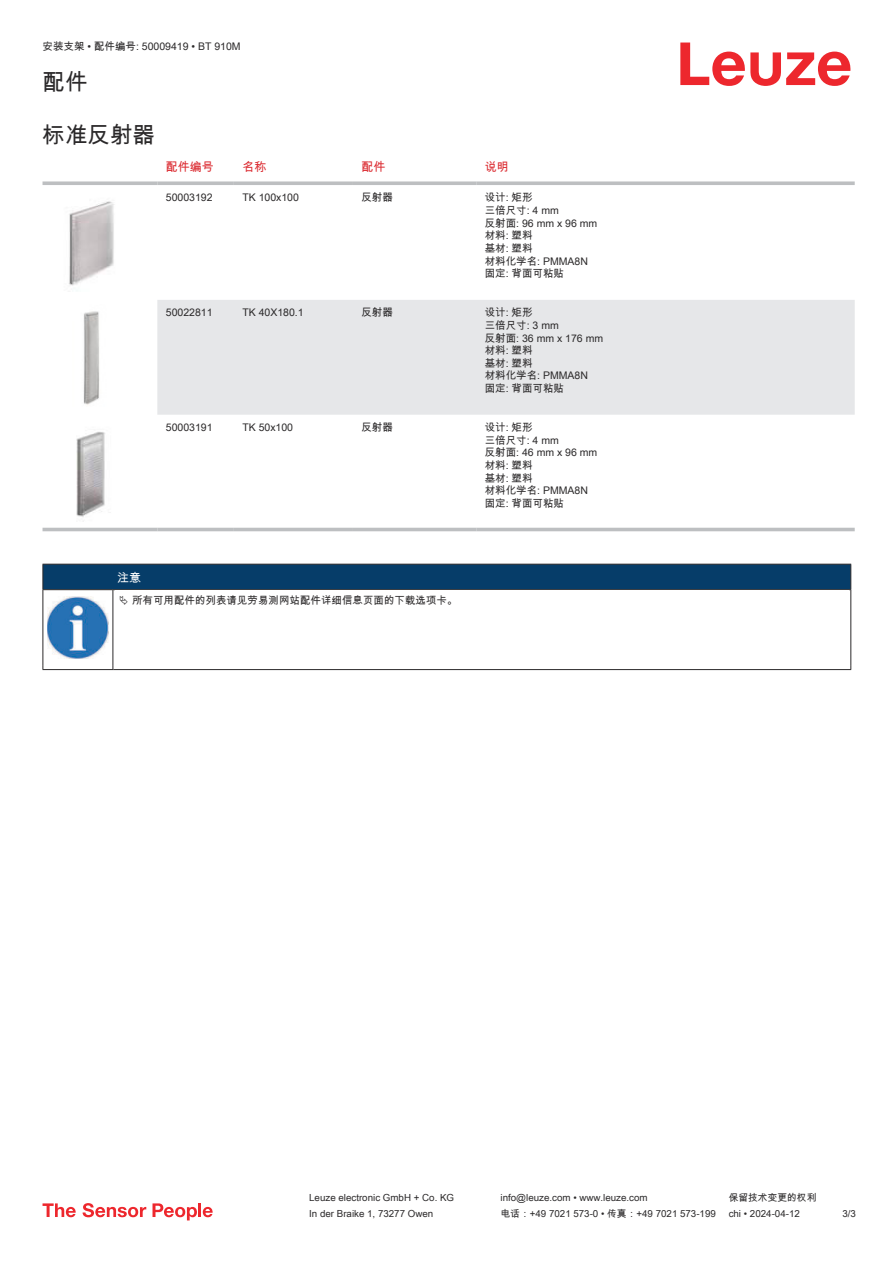
<style>
.page{position:relative;width:893px;height:1263px;background:#fff}
.page>*{position:absolute;margin:0;border:0;box-sizing:border-box;transform-origin:0 0}
.t1{font:22.5px "Arial Unicode MS";color:#2b292a}
.t2{font:12px "Arial Unicode MS";color:#db2a30}
.t3{font:12px "Arial Unicode MS";color:#fff}
.t4{font:10.5px/12.6px "Arial Unicode MS";color:#2b292a}
.t5{font:9.75px "Arial Unicode MS";color:#2b292a}
</style>
<div class="page">
<svg style="left:680px;top:43px;width:170px;height:43px"></svg>
<div style="left:43px;top:527px;width:812px;height:5px;background:#eceded"></div>
<div style="left:157px;top:300px;width:698px;height:115px;background:#e6e7e9"></div>
<svg style="left:43px;top:181px;width:114px;height:4px"></svg>
<svg style="left:157px;top:181px;width:77px;height:4px"></svg>
<svg style="left:234px;top:181px;width:119px;height:4px"></svg>
<svg style="left:353px;top:181px;width:123px;height:4px"></svg>
<svg style="left:476px;top:181px;width:379px;height:4px;background:#c4c6c8"></svg>
<hr style="left:43px;top:528px;width:114px;height:3px;background:#bdbfc1">
<hr style="left:157px;top:528px;width:77px;height:3px;background:#bdbfc1">
<hr style="left:234px;top:528px;width:119px;height:3px;background:#bdbfc1">
<hr style="left:353px;top:528px;width:123px;height:3px;background:#bdbfc1">
<hr style="left:476px;top:528px;width:379px;height:3px;background:#bdbfc1">
<img style="left:69px;top:201px;width:45px;height:85px">
<img style="left:83px;top:311px;width:17px;height:94px">
<img style="left:76px;top:432px;width:29px;height:90px">
<div style="left:43px;top:564px;width:808px;height:26px;background:#063d69"></div>
<hr style="left:113px;top:589px;width:738px;height:1px;background:#2b292a">
<hr style="left:43px;top:590px;width:1px;height:75px;background:#2b292a">
<hr style="left:113px;top:590px;width:1px;height:75px;background:#2b292a">
<hr style="left:850px;top:590px;width:1px;height:75px;background:#2b292a">
<hr style="left:43px;top:669px;width:70px;height:1px;background:#2b292a">
<hr style="left:113px;top:669px;width:738px;height:1px;background:#2b292a">
<img style="left:47px;top:596px;width:61px;height:63px">
<svg style="left:43px;top:1203px;width:33px;height:14px"></svg>
<svg style="left:83px;top:1203px;width:63px;height:14px"></svg>
<svg style="left:153px;top:1203px;width:44px;height:17px"></svg>
<hr style="left:198px;top:1203px;width:3px;height:14px;background:#ed272d">
<svg style="left:203px;top:1207px;width:10px;height:10px"></svg>
<p class="t4" style="left:43px;top:40px;width:200px">安装支架 • 配件编号: 50009419 • BT 910M</p>
<h1 class="t1" style="left:43px;top:66px;width:46px">配件</h1>
<h1 class="t1" style="left:43px;top:119px;width:114px">标准反射器</h1>
<p class="t2" style="left:166px;top:158px;width:49px">配件编号</p>
<p class="t2" style="left:242px;top:158px;width:25px">名称</p>
<p class="t2" style="left:361px;top:158px;width:25px">配件</p>
<p class="t2" style="left:485px;top:158px;width:25px">说明</p>
<p class="t4" style="left:166px;top:191px;width:48px">50003192</p>
<p class="t4" style="left:242px;top:191px;width:58px">TK 100x100</p>
<p class="t4" style="left:361px;top:191px;width:33px">反射器</p>
<p class="t4" style="left:485px;top:191px;width:114px">设计: 矩形<br>三倍尺寸: 4 mm<br>反射面: 96 mm x 96 mm材料: 塑料<br>基材: 塑料<br>材料化学名: PMMA8N固定: 背面可粘贴</p>
<p class="t4" style="left:166px;top:306px;width:48px">50022811</p>
<p class="t4" style="left:242px;top:306px;width:63px">TK 40X180.1</p>
<p class="t4" style="left:361px;top:306px;width:33px">反射器</p>
<p class="t4" style="left:485px;top:306px;width:120px">设计: 矩形<br>三倍尺寸: 3 mm<br>反射面: 36 mm x 176 mm材料: 塑料<br>基材: 塑料<br>材料化学名: PMMA8N<br>固定: 背面可粘贴</p>
<p class="t4" style="left:166px;top:421px;width:48px">50003191</p>
<p class="t4" style="left:242px;top:421px;width:52px">TK 50x100</p>
<p class="t4" style="left:361px;top:421px;width:33px">反射器</p>
<p class="t4" style="left:485px;top:421px;width:114px">设计: 矩形<br>三倍尺寸: 4 mm<br>反射面: 46 mm x 96 mm材料: 塑料<br>基材: 塑料<br>材料化学名: PMMA8N固定: 背面可粘贴</p>
<p class="t3" style="left:117px;top:569px;width:25px">注意</p>
<p class="t4" style="left:132px;top:594px;width:327px">所有可用配件的列表请见劳易测网站配件详细信息页面的下载选项卡。</p>
<p class="t5" style="left:309px;top:1191px;width:146px">Leuze electronic GmbH + Co. KG</p>
<p class="t5" style="left:501px;top:1191px;width:149px">info@leuze.com • www.leuze.com</p>
<p class="t5" style="left:729px;top:1191px;width:89px">保留技术变更的权利</p>
<p class="t5" style="left:309px;top:1206px;width:126px">In der Braike 1, 73277 Owen</p>
<p class="t5" style="left:501px;top:1206px;width:217px">电话：+49 7021 573-0 • 传真：+49 7021 573-199</p>
<p class="t5" style="left:729px;top:1206px;width:73px">chi • 2024-04-12</p>
<p class="t5" style="left:842px;top:1206px;width:15px">3/3</p>
</div>
